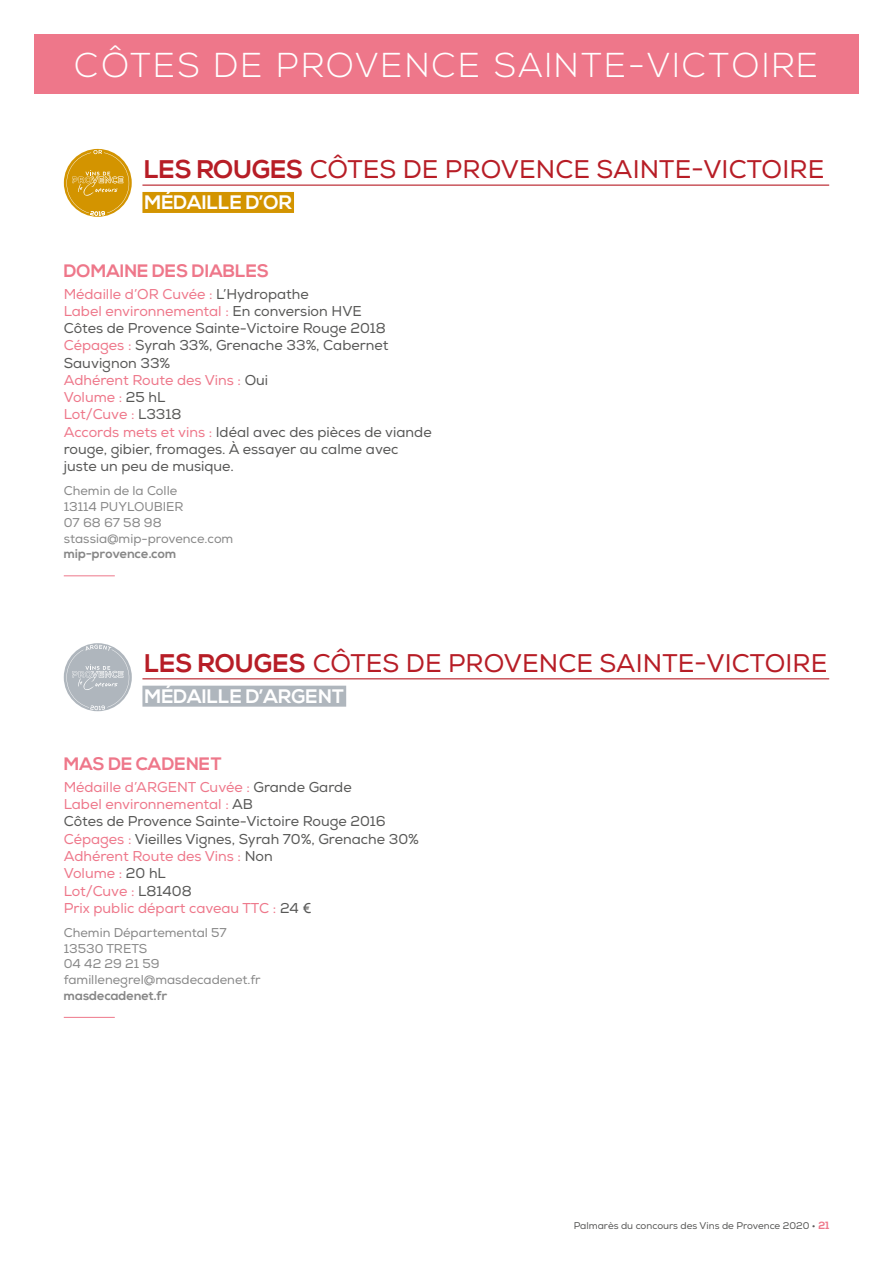
<style>
.page{position:relative;width:893px;height:1263px;background:#fff}
.page>*{position:absolute;margin:0;border:0;box-sizing:border-box;transform-origin:0 0}
.t1{font:300 34.5px "Nexa";letter-spacing:.07em;color:#fff}
.t2{font:25.5px "Nexa";letter-spacing:.005em;color:#b71d26}
.t3{font:700 19.5px "Nexa";color:#fff}
.t4{font:700 18px "Nexa";color:#ee778a}
.t5{font:14.25px/17.2px "Nexa";color:#575756}
.t6{font:14.25px/17.2px "Nexa";color:#ee778a}
.t7{font:12.75px/15.8px "Nexa";color:#878787}
.t8{font:700 12.75px "Nexa";color:#878787}
.t9{font:9.75px "Nexa";color:#575756}
.s1{font-weight:700}
.s2{color:#ee778a}
.s3{color:#575756}
.s4{font-weight:700;font-size:10.5px;color:#ee778a}
</style>
<div class="page">
<hr style="left:64px;top:575px;width:51px;height:1px;background:#ee778a">
<hr style="left:64px;top:1017px;width:51px;height:1px;background:#ee778a">
<hr style="left:142px;top:185px;width:687px;height:1px;background:#b71d26">
<div style="left:142px;top:192px;width:152px;height:21px;background:#d39400"></div>
<svg style="left:64px;top:149px;width:68px;height:68px"></svg>
<svg style="left:66px;top:150px;width:63px;height:66px;background:#ddad3c"></svg>
<div style="left:34px;top:34px;width:825px;height:60px;background:#ee778a"></div>
<hr style="left:142px;top:678px;width:687px;height:1px;background:#b71d26">
<div style="left:142px;top:686px;width:204px;height:21px;background:#afb6bd"></div>
<svg style="left:64px;top:643px;width:68px;height:68px"></svg>
<svg style="left:66px;top:645px;width:63px;height:66px"></svg>
<h1 class="t1" style="left:75px;top:45px;width:744px">CÔTES DE PROVENCE SAINTE-VICTOIRE</h1>
<h2 class="t2" style="left:144px;top:154px;width:681px"><span class="s1">LES ROUGES</span> CÔTES DE PROVENCE SAINTE-VICTOIRE</h2>
<h3 class="t3" style="left:145px;top:191px;width:149px">MÉDAILLE D’OR</h3>
<p class="t4" style="left:64px;top:261px;width:207px">DOMAINE DES DIABLES</p>
<p class="t5" style="left:64px;top:285px;width:369px"><span class="s2">Médaille d’OR Cuvée :</span> L’Hydropathe<br><span class="s2">Label environnemental :</span> En conversion HVE<br>Côtes de Provence Sainte-Victoire Rouge 2018<br><span class="s2">Cépages :</span> Syrah 33%, Grenache 33%, Cabernet Sauvignon 33%<br><span class="s2">Adhérent Route des Vins :</span> Oui<br><span class="s2">Volume :</span> 25 hL<br><span class="s2">Lot/Cuve :</span> L3318<br><span class="s2">Accords mets et vins :</span> Idéal avec des pièces de viande rouge, gibier, fromages. À essayer au calme avec juste un peu de musique.</p>
<p class="t7" style="left:64px;top:483px;width:171px">Chemin de la Colle<br>13114 PUYLOUBIER<br>07 68 67 58 98 stassia@mip-provence.com</p>
<p class="t8" style="left:64px;top:547px;width:114px">mip-provence.com</p>
<h2 class="t2" style="left:145px;top:648px;width:684px"><span class="s1">LES ROUGES</span> CÔTES DE PROVENCE SAINTE-VICTOIRE</h2>
<h3 class="t3" style="left:145px;top:685px;width:201px">MÉDAILLE D’ARGENT</h3>
<p class="t4" style="left:64px;top:754px;width:160px">MAS DE CADENET</p>
<p class="t6" style="left:64px;top:779px;width:357px">Médaille d’ARGENT Cuvée : <span class="s3">Grande Garde<br></span>Label environnemental : <span class="s3">AB<br>Côtes de Provence Sainte-Victoire Rouge 2016<br></span>Cépages : <span class="s3">Vieilles Vignes, Syrah 70%, Grenache 30%<br></span>Adhérent Route des Vins : <span class="s3">Non<br></span>Volume : <span class="s3">20 hL<br></span>Lot/Cuve : <span class="s3">L81408<br></span>Prix public départ caveau TTC : <span class="s3">24 €</span></p>
<p class="t7" style="left:64px;top:925px;width:198px">Chemin Départemental 57<br>13530 TRETS<br>04 42 29 21 59 famillenegrel@masdecadenet.fr</p>
<p class="t8" style="left:64px;top:988px;width:105px">masdecadenet.fr</p>
<p class="t9" style="left:574px;top:1220px;width:257px">Palmarès du concours des Vins de Provence 2020 • <span class="s4">21</span></p>
</div>
